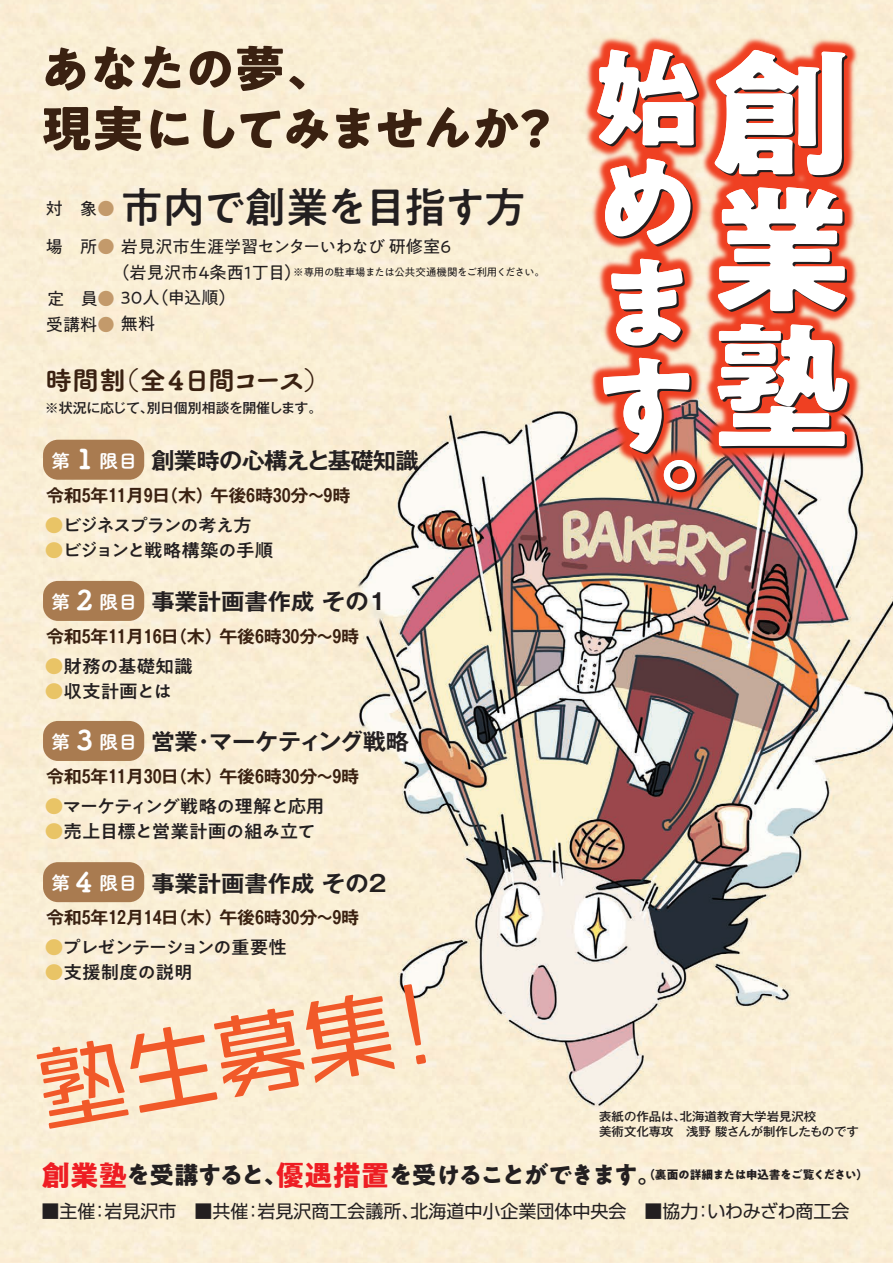
<style>
.page{position:relative;width:893px;height:1263px;background:#fff}
.page>*{position:absolute;margin:0;border:0;box-sizing:border-box;transform-origin:0 0}
.t1{font:700 136.2px/136.2px "PA1 Gothic Std N";color:#fff;text-align:justify;scale:1.04 1}
.t2{font:700 105.3px/102.4px "PA1 Gothic Std N";color:#fff;scale:1.04 1}
.t3{font:90px "VDL Line GR Regular";color:#f15929}
.t4{font:700 49.65px "PA1 Gothic Std N";letter-spacing:-.065em;color:#3a2111;scale:1.04 1}
.t5{font:500 42.15px "PA1 Gothic Std N";letter-spacing:-.04em;color:#231f20}
.t6{font:26.1px "Tsuku B Rd Gothic Std E";letter-spacing:-.1em;color:#3a2111;scale:1.04 1}
.t7{font:700 22.5px "Gothic MB101 Pro De";letter-spacing:-.005em;color:#231f20;scale:1.04 1}
.t8{font:700 22.5px "Gothic MB101 Pro De";letter-spacing:-.03em;color:#231f20;scale:1.04 1}
.t9{font:18px "Shin Go Pro";color:#231f20}
.t10{font:500 18px "PA1 Gothic Std N";letter-spacing:-.045em;color:#231f20;scale:1.04 1}
.t11{font:500 18px "PA1 Gothic Std N";letter-spacing:-.07em;color:#231f20;scale:1.04 1}
.t12{font:500 18px "PA1 Gothic Std N";color:#231f20;scale:1.04 1}
.t13{font:500 18px "PA1 Gothic Std N";letter-spacing:-.075em;color:#231f20;scale:1.04 1}
.t14{font:700 17.4px "Gothic MB101 Pro De";letter-spacing:-.01em;color:#3a2111;scale:1.04 1}
.t15{font:17.25px "PA1 Gothic Std N";letter-spacing:-.035em;color:#231f20}
.t16{font:17.25px/26.4px "PA1 Gothic Std N";color:#231f20}
.t17{font:500 13.5px "Gothic MB101 Pro";letter-spacing:-.035em;color:#231f20;scale:1.04 1}
.t18{font:500 12px/15px "Gothic MB101 Pro";color:#231f20;scale:1.04 1}
.t19{font:700 11.7px "PA1 Gothic Std N";letter-spacing:-.05em;color:#231f20}
.t20{font:10.5px "PA1 Gothic Std N";letter-spacing:-.035em;color:#231f20}
.s1{color:#c39a6b}
.s2{font-size:17.25px}
.s3{font-family:"Tsuku B Rd Gothic Std E";font-weight:400;font-size:18.9px;color:#fff}
.s4{font-family:"Tsuku B Rd Gothic Std E";font-weight:400;font-size:27px;color:#fff}
.s5{color:#e9c466}
.s6{font-size:28.2px;color:#ee1d23}
.s7{font-size:24.3px}
</style>
<div class="page">
<img style="left:0;top:0;width:893px;height:1263px">
<img style="left:530px;top:0;width:363px;height:571px">
<div style="left:43px;top:440px;width:101px;height:40px;background:#a97b50;border-radius:15px"></div>
<div style="left:43px;top:581px;width:101px;height:40px;background:#a97b50;border-radius:15px"></div>
<div style="left:43px;top:721px;width:101px;height:40px;background:#a97b50;border-radius:15px"></div>
<div style="left:43px;top:862px;width:101px;height:40px;background:#a97b50;border-radius:15px"></div>
<h3 class="t4" style="left:40px;top:37px;width:287px">あなたの夢、</h3>
<h2 class="t2" style="left:593px;top:60px;width:101px">始めます。</h2>
<h1 class="t1" style="left:711px;top:62px;width:132px">創業塾</h1>
<h3 class="t4" style="left:41px;top:97px;width:501px">現実にしてみませんか？</h3>
<h3 class="t5" style="left:121px;top:182px;width:406px">市内で創業を目指す方</h3>
<p class="t15" style="left:46px;top:236px;width:410px">場　所<span class="s1">●</span> 岩見沢市生涯学習センターいわなび 研修室６</p>
<p class="t20" style="left:112px;top:266px;width:434px"><span class="s2">（岩見沢市4条西1丁目）</span>※専用の駐車場または公共交通機関をご利用ください。</p>
<p class="t16" style="left:46px;top:286px;width:192px">定　員<span class="s1">●</span> 30人（申込順）受講料<span class="s1">●</span> 無料</p>
<p class="t16" style="left:46px;top:196px;width:70px">対　象<span class="s1">●</span></p>
<h3 class="t6" style="left:45px;top:360px;width:276px">時間割（全４日間コース）</h3>
<p class="t17" style="left:45px;top:397px;width:268px">※状況に応じて、別日個別相談を開催します。</p>
<p class="t8" style="left:51px;top:442px;width:355px"><span class="s3">第</span><span class="s4">１</span><span class="s3">限目</span> 創業時の心構えと基礎知識</p>
<p class="t14" style="left:46px;top:481px;width:294px">令和5年11月9日（木）午後6時30分～9時</p>
<p class="t13" style="left:45px;top:514px;width:201px"><span class="s5">●</span>ビジネスプランの考え方</p>
<p class="t10" style="left:45px;top:539px;width:221px"><span class="s5">●</span>ビジョンと戦略構築の手順</p>
<p class="t7" style="left:51px;top:583px;width:324px"><span class="s3">第</span><span class="s4">２</span><span class="s3">限目</span> 事業計画書作成 その1</p>
<p class="t14" style="left:46px;top:622px;width:303px">令和5年11月16日（木）午後6時30分～9時</p>
<p class="t12" style="left:45px;top:655px;width:144px"><span class="s5">●</span>財務の基礎知識</p>
<p class="t10" style="left:45px;top:681px;width:124px"><span class="s5">●</span>収支計画とは</p>
<p class="t7" style="left:51px;top:723px;width:346px"><span class="s3">第</span><span class="s4">３</span><span class="s3">限目</span> 営業・マーケティング戦略</p>
<p class="t14" style="left:46px;top:762px;width:303px">令和5年11月30日（木）午後6時30分～9時</p>
<p class="t11" style="left:45px;top:795px;width:270px"><span class="s5">●</span>マーケティング戦略の理解と応用</p>
<p class="t10" style="left:45px;top:821px;width:262px"><span class="s5">●</span>売上目標と営業計画の組み立て</p>
<p class="t7" style="left:51px;top:864px;width:324px"><span class="s3">第</span><span class="s4">４</span><span class="s3">限目</span> 事業計画書作成 その2</p>
<p class="t14" style="left:46px;top:903px;width:303px">令和5年12月14日（木）午後6時30分～9時</p>
<p class="t11" style="left:45px;top:936px;width:235px"><span class="s5">●</span>プレゼンテーションの重要性</p>
<p class="t12" style="left:45px;top:962px;width:144px"><span class="s5">●</span>支援制度の説明</p>
<h3 class="t3" style="left:28px;top:1033px;width:430px;rotate:-10deg">塾生募集！</h3>
<p class="t18" style="left:599px;top:1108px;width:251px">表紙の作品は、北海道教育大学岩見沢校<br>美術文化専攻　浅野 駿さんが制作したものです</p>
<p class="t19" style="left:42px;top:1167px;width:828px"><span class="s6">創業塾</span><span class="s7">を受講すると、</span><span class="s6">優遇措置</span><span class="s7">を受けることができます。</span>（裏面の詳細または申込書をご覧ください）</p>
<p class="t9" style="left:41px;top:1196px;width:809px">■主催：岩見沢市　■共催：岩見沢商工会議所、北海道中小企業団体中央会　■協力：いわみざわ商工会</p>
</div>
